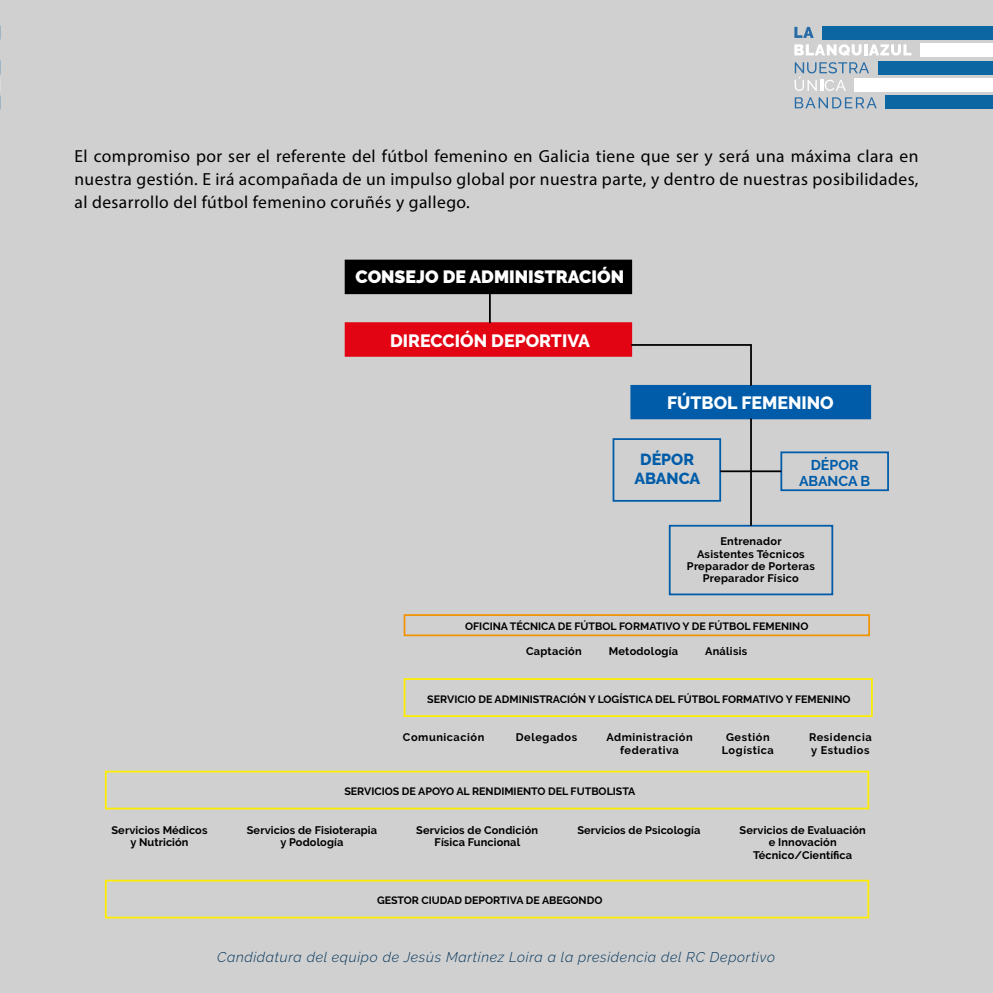
<style>
.page{position:relative;width:993px;height:993px;background:#fff}
.page>*{position:absolute;margin:0;border:0;box-sizing:border-box;transform-origin:0 0}
.t1{font:800 17.68px "Raleway";color:#fff}
.t2{font:900 17.68px "Raleway";color:#fff}
.t3{font:17.5px/22.8px "Myriad Pro";letter-spacing:.025em;color:#000;text-align:justify}
.t4{font:800 15.92px/19.2px "Raleway";color:#005ca9;text-align:center}
.t5{font:700 14.17px/15.9px "Raleway";color:#005ca9;text-align:center}
.t6{font:italic 300 14px "Raleway";letter-spacing:.05em;color:#02345b}
.t7{font:700 11.03px/12.4px "Raleway";letter-spacing:.01em;color:#000;text-align:center}
.t8{font:700 11.03px/12.4px "Raleway";letter-spacing:.05em;color:#000;text-align:center}
.t9{font:700 10.67px "Raleway";color:#000}
</style>
<div class="page">
<div style="left:0;top:0;width:992px;height:992px;background:#d0d0d0"></div>
<svg style="left:794px;top:62px;width:74px;height:29px"></svg>
<svg style="left:794px;top:97px;width:82px;height:11px"></svg>
<svg style="left:794px;top:27px;width:19px;height:11px"></svg>
<svg style="left:794px;top:44px;width:117px;height:11px"></svg>
<div style="left:885px;top:95px;width:107px;height:14px;background:#0c66a2"></div>
<div style="left:877px;top:61px;width:115px;height:13px;background:#0c66a2"></div>
<div style="left:854px;top:78px;width:138px;height:14px;background:#fff"></div>
<div style="left:822px;top:26px;width:170px;height:14px;background:#0c66a2"></div>
<div style="left:920px;top:43px;width:72px;height:14px;background:#fff"></div>
<div style="left:631px;top:385px;width:239px;height:33px;background:#005ca9"></div>
<div style="left:630px;top:385px;width:240px;height:34px;border:2px solid #005ca9"></div>
<div style="left:345px;top:323px;width:286px;height:33px;background:#e30413"></div>
<div style="left:344px;top:322px;width:288px;height:34px;border:2px solid #e30413"></div>
<div style="left:345px;top:260px;width:286px;height:33px;background:#000"></div>
<div style="left:344px;top:259px;width:288px;height:35px;border:2px solid #000"></div>
<div style="left:668px;top:524px;width:164px;height:71px;border:2px solid #005ca9"></div>
<div style="left:612px;top:438px;width:108px;height:63px;border:2px solid #005ca9"></div>
<div style="left:780px;top:451px;width:108px;height:40px;border:2px solid #005ca9"></div>
<hr style="left:489px;top:293px;width:1px;height:30px;background:#000">
<hr style="left:749px;top:418px;width:2px;height:107px;background:#000">
<svg style="left:629px;top:343px;width:123px;height:44px"></svg>
<hr style="left:720px;top:470px;width:61px;height:2px;background:#000">
<div style="left:403px;top:614px;width:466px;height:22px;border:2px solid #f39200"></div>
<div style="left:403px;top:678px;width:469px;height:38px;border:2px solid #ffed00"></div>
<div style="left:105px;top:770px;width:763px;height:39px;border:2px solid #ffed00"></div>
<div style="left:105px;top:879px;width:763px;height:39px;border:2px solid #ffed00"></div>
<p class="t3" style="left:74px;top:144px;width:845px">El compromiso por ser el referente del fútbol femenino en Galicia tiene que ser y será una máxima clara en nuestra gestión. E irá acompañada de un impulso global por nuestra parte, y dentro de nuestras posibilidades, al desarrollo del fútbol femenino coruñés y gallego.</p>
<h1 class="t2" style="left:355px;top:267px;width:270px">CONSEJO DE ADMINISTRACIÓN</h1>
<h1 class="t1" style="left:390px;top:330px;width:201px">DIRECCIÓN DEPORTIVA</h1>
<h1 class="t1" style="left:667px;top:393px;width:168px">FÚTBOL FEMENINO</h1>
<h3 class="t4" style="left:634px;top:449px;width:67px">DÉPOR<br>ABANCA</h3>
<p class="t5" style="left:798px;top:456px;width:73px">DÉPOR<br>ABANCA B</p>
<p class="t7" style="left:686px;top:535px;width:129px">Entrenador<br>Asistentes Técnicos<br>Preparador de Porteras<br>Preparador Físico</p>
<p class="t9" style="left:465px;top:619px;width:345px">OFICINA TÉCNICA DE FÚTBOL FORMATIVO Y DE FÚTBOL FEMENINO</p>
<p class="t7" style="left:526px;top:645px;width:57px">Captación</p>
<p class="t7" style="left:608px;top:645px;width:71px">Metodología</p>
<p class="t7" style="left:704px;top:645px;width:44px">Análisis</p>
<p class="t9" style="left:427px;top:692px;width:424px">SERVICIO DE ADMINISTRACIÓN Y LOGÍSTICA DEL FÚTBOL FORMATIVO Y FEMENINO</p>
<p class="t8" style="left:403px;top:731px;width:83px">Comunicación</p>
<p class="t8" style="left:515px;top:731px;width:63px">Delegados</p>
<p class="t8" style="left:606px;top:731px;width:88px">Administración federativa</p>
<p class="t8" style="left:721px;top:731px;width:53px">Gestión<br>Logística</p>
<p class="t9" style="left:344px;top:784px;width:292px">SERVICIOS DE APOYO AL RENDIMIENTO DEL FUTBOLISTA</p>
<p class="t8" style="left:808px;top:731px;width:64px;text-align:left">Residencia y Estudios</p>
<p class="t7" style="left:111px;top:823px;width:98px">Servicios Médicos y Nutrición</p>
<p class="t7" style="left:247px;top:823px;width:132px">Servicios de Fisioterapia y Podología</p>
<p class="t7" style="left:739px;top:823px;width:128px">Servicios de Evaluación e Innovación<br>Técnico/Científica</p>
<p class="t7" style="left:416px;top:823px;width:123px">Servicios de Condición</p>
<p class="t7" style="left:577px;top:823px;width:124px">Servicios de Psicología</p>
<p class="t7" style="left:434px;top:835px;width:87px">Física Funcional</p>
<p class="t9" style="left:377px;top:893px;width:227px">GESTOR CIUDAD DEPORTIVA DE ABEGONDO</p>
<p class="t6" style="left:217px;top:948px;width:559px">Candidatura del equipo de Jesús Martínez Loira a la presidencia del RC Deportivo</p>
</div>
